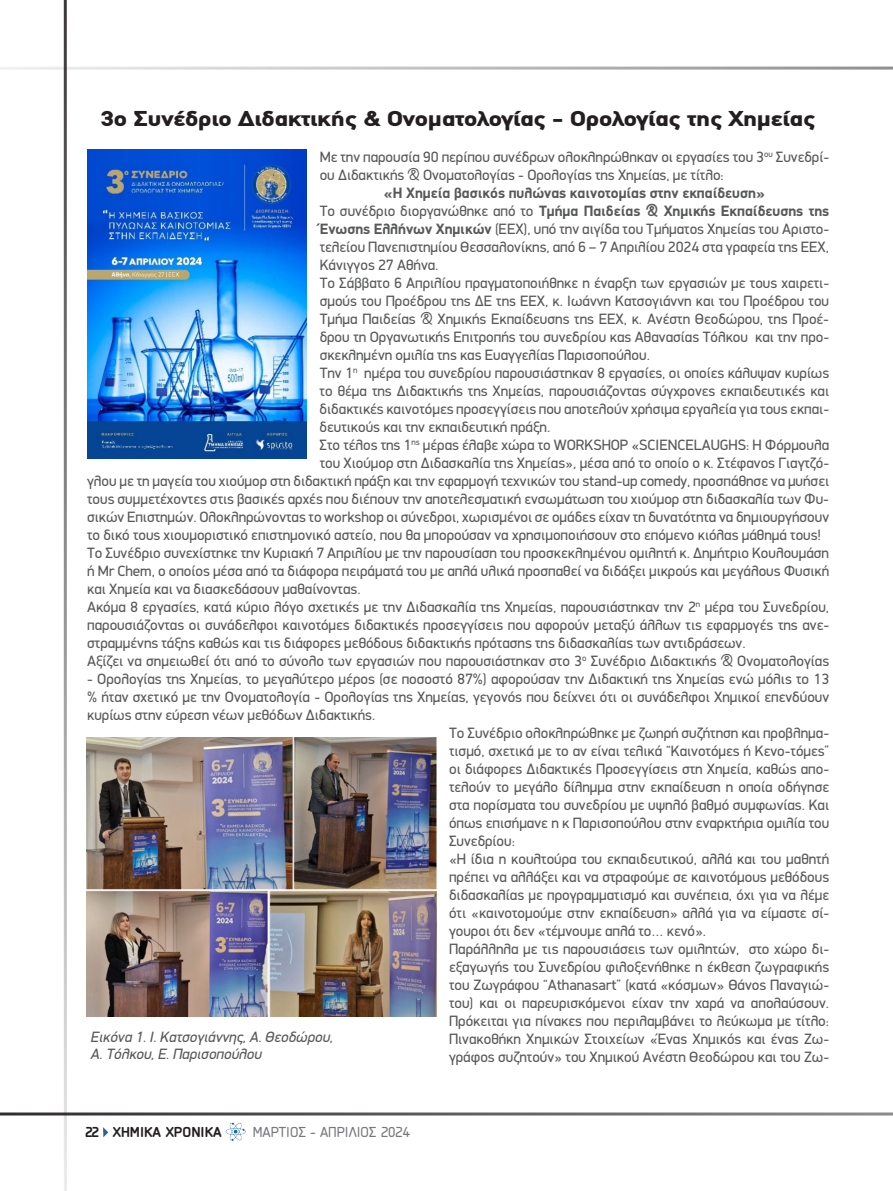
<style>
.page{position:relative;width:893px;height:1191px;background:#fff}
.page>*{position:absolute;margin:0;border:0;box-sizing:border-box;transform-origin:0 0}
.t1{font:900 21.6px "PF Din Text";letter-spacing:-.01em;color:#231f20;scale:1.25 1}
.t2{font:15px/18px "PF Din Display";color:#57585a}
.t3{font:700 15px "PF Din Display";color:#57585a}
.t4{font:italic 15px/16.5px "PF Din Display";color:#57585a}
.t5{font:15px "PF Isotext Pro";color:#76787b}
.t6{font:700 15px "PF Isotext Pro";color:#231f20}
.s1{font-weight:400}
.s2{font-weight:700}
</style>
<div class="page">
<svg style="left:103px;top:1127px;width:5px;height:10px"></svg>
<hr style="left:0;top:67px;width:893px;height:3px;background:#231f20">
<hr style="left:0;top:1112px;width:893px;height:3px;background:#231f20">
<hr style="left:64px;top:0;width:3px;height:1191px;background:#231f20">
<img style="left:225px;top:1122px;width:21px;height:19px">
<img style="left:87px;top:150px;width:220px;height:309px">
<img style="left:86px;top:737px;width:350px;height:279px">
<h1 class="t1" style="left:101px;top:106px;width:573px">3ο Συνέδριο Διδακτικής &amp; Ονοματολογίας - Ορολογίας της Χημείας</h1>
<p class="t2" style="left:320px;top:148px;width:511px">Με την παρουσία 90 περίπου συνέδρων ολοκληρώθηκαν οι εργασίες του 3<sup>ου</sup> Συνεδρί&shy;ου Διδακτικής &amp; Ονοματολογίας - Ορολογίας της Χημείας, με τίτλο:</p>
<p class="t3" style="left:384px;top:184px;width:383px">«Η Χημεία βασικός πυλώνας καινοτομίας στην εκπαίδευση»</p>
<p class="t3" style="left:320px;top:202px;width:511px"><span class="s1">Το συνέδριο διοργανώθηκε από το</span> Τμήμα Παιδείας &amp; Χημικής Εκπαίδευσης της</p>
<p class="t2" style="left:320px;top:220px;width:511px"><span class="s2">Ένωσης Ελλήνων Χημικών</span> (ΕΕΧ), υπό την αιγίδα του Τμήματος Χημείας του Αριστο-</p>
<p class="t2" style="left:320px;top:238px;width:511px">τελείου Πανεπιστημίου Θεσσαλονίκης, από 6 – 7 Απριλίου 2024 στα γραφεία της ΕΕΧ,</p>
<p class="t2" style="left:320px;top:256px;width:120px">Κάνιγγος 27 Αθήνα.</p>
<p class="t2" style="left:320px;top:274px;width:511px">Το Σάββατο 6 Απριλίου πραγματοποιήθηκε η έναρξη των εργασιών με τους χαιρετι-</p>
<p class="t2" style="left:320px;top:292px;width:511px">σμούς του Προέδρου της ΔΕ της ΕΕΧ, κ. Ιωάννη Κατσογιάννη και του Προέδρου του</p>
<p class="t2" style="left:320px;top:310px;width:511px">Τμήμα Παιδείας &amp; Χημικής Εκπαίδευσης της ΕΕΧ, κ. Ανέστη Θεοδώρου, της Προέ-</p>
<p class="t2" style="left:320px;top:328px;width:511px">δρου τη Οργανωτικής Επιτροπής του συνεδρίου κας Αθανασίας Τόλκου και την προ-</p>
<p class="t2" style="left:320px;top:346px;width:332px">σκεκλημένη ομιλία της κας Ευαγγελίας Παρισοπούλου.</p>
<p class="t2" style="left:320px;top:364px;width:511px">Την 1<sup>η</sup> ημέρα του συνεδρίου παρουσιάστηκαν 8 εργασίες, οι οποίες κάλυψαν κυρίως</p>
<p class="t2" style="left:320px;top:382px;width:511px">το θέμα της Διδακτικής της Χημείας, παρουσιάζοντας σύγχρονες εκπαιδευτικές και</p>
<p class="t2" style="left:320px;top:400px;width:511px">διδακτικές καινοτόμες προσεγγίσεις που αποτελούν χρήσιμα εργαλεία για τους εκπαι-</p>
<p class="t2" style="left:320px;top:418px;width:232px">δευτικούς και την εκπαιδευτική πράξη.</p>
<p class="t2" style="left:320px;top:436px;width:511px">Στο τέλος της 1<sup>ης</sup> μέρας έλαβε χώρα το WORKSHOP «SCIENCELAUGHS: Η Φόρμουλα</p>
<p class="t2" style="left:320px;top:454px;width:511px">του Χιούμορ στη Διδασκαλία της Χημείας», μέσα από το οποίο ο κ. Στέφανος Γιαγτζό-</p>
<p class="t2" style="left:87px;top:472px;width:743px">γλου με τη μαγεία του χιούμορ στη διδακτική πράξη και την εφαρμογή τεχνικών του stand-up comedy, προσπάθησε να μυήσει</p>
<p class="t2" style="left:87px;top:490px;width:743px">τους συμμετέχοντες στις βασικές αρχές που διέπουν την αποτελεσματική ενσωμάτωση του χιούμορ στη διδασκαλία των Φυ-</p>
<p class="t2" style="left:87px;top:508px;width:743px">σικών Επιστημών. Ολοκληρώνοντας το workshop οι σύνεδροι, χωρισμένοι σε ομάδες είχαν τη δυνατότητα να δημιουργήσουν</p>
<p class="t2" style="left:87px;top:526px;width:735px">το δικό τους χιουμοριστικό επιστημονικό αστείο, που θα μπορούσαν να χρησιμοποιήσουν στο επόμενο κιόλας μάθημά τους!</p>
<p class="t2" style="left:87px;top:544px;width:743px">Το Συνέδριο συνεχίστηκε την Κυριακή 7 Απριλίου με την παρουσίαση του προσκεκλημένου ομιλητή κ. Δημήτριο Κουλουμάση</p>
<p class="t2" style="left:87px;top:562px;width:744px">ή Mr Chem, ο οποίος μέσα από τα διάφορα πειράματά του με απλά υλικά προσπαθεί να διδάξει μικρούς και μεγάλους Φυσική</p>
<p class="t2" style="left:87px;top:580px;width:275px">και Χημεία και να διασκεδάσουν μαθαίνοντας.</p>
<p class="t2" style="left:87px;top:598px;width:743px">Ακόμα 8 εργασίες, κατά κύριο λόγο σχετικές με την Διδασκαλία της Χημείας, παρουσιάστηκαν την 2<sup>η</sup> μέρα του Συνεδρίου,</p>
<p class="t2" style="left:87px;top:616px;width:744px">παρουσιάζοντας οι συνάδελφοι καινοτόμες διδακτικές προσεγγίσεις που αφορούν μεταξύ άλλων τις εφαρμογές της ανε-</p>
<p class="t2" style="left:87px;top:634px;width:660px">στραμμένης τάξης καθώς και τις διάφορες μεθόδους διδακτικής πρότασης της διδασκαλίας των αντιδράσεων.</p>
<p class="t2" style="left:87px;top:652px;width:743px">Αξίζει να σημειωθεί ότι από το σύνολο των εργασιών που παρουσιάστηκαν στο 3<sup>ο</sup> Συνέδριο Διδακτικής &amp; Ονοματολογίας</p>
<p class="t2" style="left:87px;top:670px;width:744px">- Ορολογίας της Χημείας, το μεγαλύτερο μέρος (σε ποσοστό 87%) αφορούσαν την Διδακτική της Χημείας ενώ μόλις το 13</p>
<p class="t2" style="left:87px;top:688px;width:743px">% ήταν σχετικό με την Ονοματολογία - Ορολογίας της Χημείας, γεγονός που δείχνει ότι οι συνάδελφοι Χημικοί επενδύουν</p>
<p class="t2" style="left:87px;top:706px;width:290px">κυρίως στην εύρεση νέων μεθόδων Διδακτικής.</p>
<p class="t2" style="left:449px;top:724px;width:382px">Το Συνέδριο ολοκληρώθηκε με ζωηρή συζήτηση και προβλημα-</p>
<p class="t2" style="left:449px;top:742px;width:382px">τισμό, σχετικά με το αν είναι τελικά “Καινοτόμες ή Κενο-τόμες”</p>
<p class="t2" style="left:449px;top:760px;width:382px">οι διάφορες Διδακτικές Προσεγγίσεις στη Χημεία, καθώς απο-</p>
<p class="t2" style="left:449px;top:778px;width:382px">τελούν το μεγάλο δίλημμα στην εκπαίδευση η οποία οδήγησε</p>
<p class="t2" style="left:449px;top:796px;width:382px">στα πορίσματα του συνεδρίου με υψηλό βαθμό συμφωνίας. Και</p>
<p class="t2" style="left:449px;top:814px;width:382px">όπως επισήμανε η κ Παρισοπούλου στην εναρκτήρια ομιλία του</p>
<p class="t2" style="left:449px;top:832px;width:67px">Συνεδρίου:</p>
<p class="t2" style="left:449px;top:850px;width:382px">«Η ίδια η κουλτούρα του εκπαιδευτικού, αλλά και του μαθητή</p>
<p class="t2" style="left:449px;top:868px;width:382px">πρέπει να αλλάξει και να στραφούμε σε καινοτόμους μεθόδους</p>
<p class="t2" style="left:449px;top:886px;width:382px">διδασκαλίας με προγραμματισμό και συνέπεια, όχι για να λέμε</p>
<p class="t2" style="left:449px;top:904px;width:382px">ότι «καινοτομούμε στην εκπαίδευση» αλλά για να είμαστε σί-</p>
<p class="t2" style="left:449px;top:922px;width:259px">γουροι ότι δεν «τέμνουμε απλά το… κενό».</p>
<p class="t2" style="left:449px;top:940px;width:382px">Παράλληλα με τις παρουσιάσεις των ομιλητών, στο χώρο δι-</p>
<p class="t2" style="left:449px;top:958px;width:382px">εξαγωγής του Συνεδρίου φιλοξενήθηκε η έκθεση ζωγραφικής</p>
<p class="t2" style="left:449px;top:976px;width:382px">του Ζωγράφου “Athanasart” (κατά «κόσμων» Θάνος Παναγιώ-</p>
<p class="t2" style="left:449px;top:994px;width:382px">του) και οι παρευρισκόμενοι είχαν την χαρά να απολαύσουν.</p>
<p class="t2" style="left:449px;top:1012px;width:382px">Πρόκειται για πίνακες που περιλαμβάνει το λεύκωμα με τίτλο:</p>
<p class="t2" style="left:449px;top:1030px;width:382px">Πινακοθήκη Χημικών Στοιχείων «Ένας Χημικός και ένας Ζω-</p>
<p class="t2" style="left:449px;top:1048px;width:382px">γράφος συζητούν» του Χημικού Ανέστη Θεοδώρου και του Ζω-</p>
<p class="t4" style="left:91px;top:1029px;width:244px">Εικόνα 1. Ι. Κατσογιάννης, Α. Θεοδώρου,<br>Α. Τόλκου, Ε. Παρισοπούλου</p>
<p class="t6" style="left:85px;top:1123px;width:138px">22 ΧΗΜΙΚΑ ΧΡΟΝΙΚΑ</p>
<p class="t5" style="left:253px;top:1123px;width:159px">ΜΑΡΤΙΟΣ - ΑΠΡΙΛΙΟΣ 2024</p>
</div>
